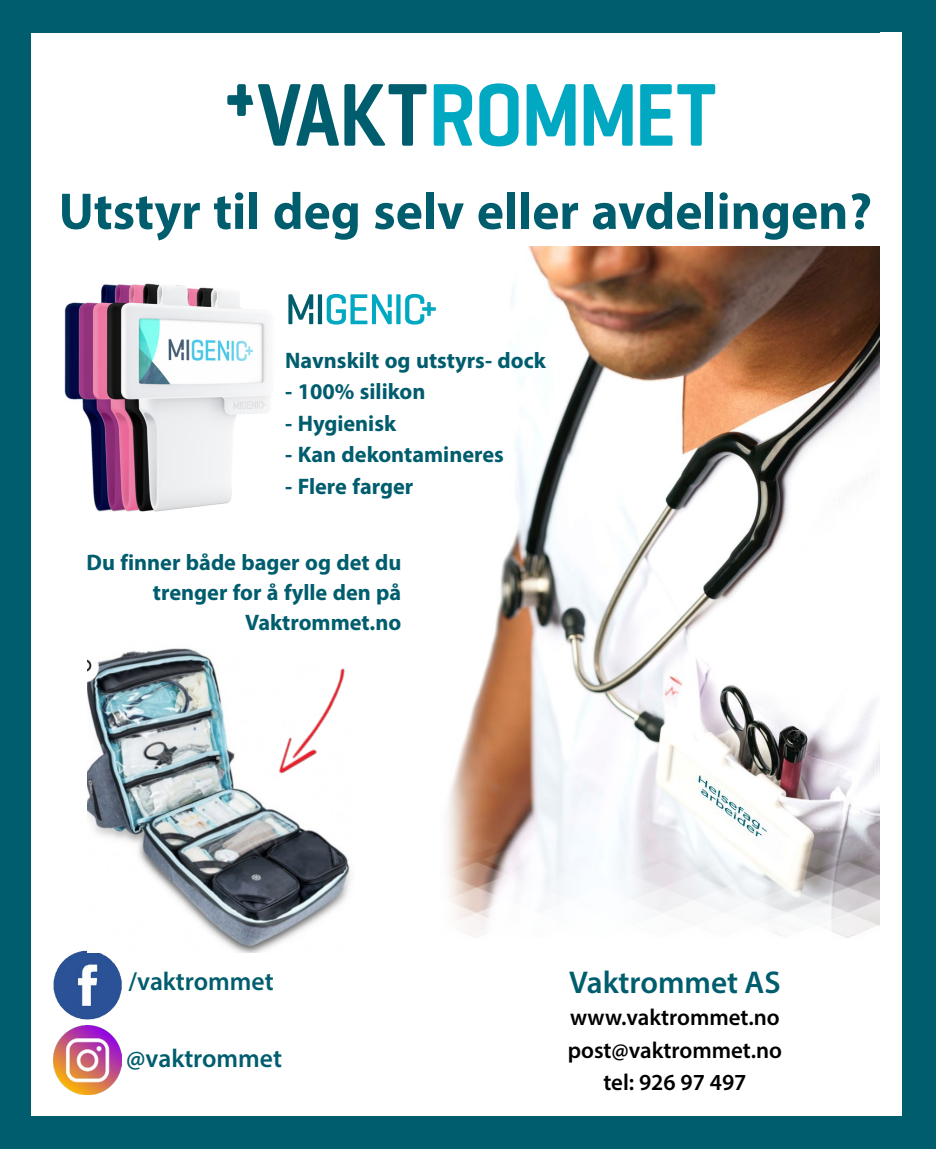
<style>
.page{position:relative;width:936px;height:1149px;background:#fff}
.page>*{position:absolute;margin:0;border:0;box-sizing:border-box;transform-origin:0 0}
.t1{font:700 72.75px "Myriad Arabic";color:#005d6d}
.t2{font:700 31.5px/30px "Myriad Arabic";color:#005d6d;text-align:right}
.t3{font:600 31.5px "Myriad Pro";color:#005d6d}
.t4{font:600 25.8px "Myriad Pro";color:#005d6d}
.t5{font:600 23.1px/32.2px "Myriad Pro";color:#000;text-align:center}
</style>
<div class="page">
<img style="left:64px;top:283px;width:207px;height:229px">
<img style="left:475px;top:246px;width:405px;height:454px">
<svg style="left:433px;top:84px;width:39px;height:62px"></svg>
<svg style="left:479px;top:83px;width:39px;height:63px"></svg>
<svg style="left:526px;top:84px;width:49px;height:62px"></svg>
<svg style="left:583px;top:84px;width:49px;height:62px"></svg>
<svg style="left:640px;top:84px;width:75px;height:62px"></svg>
<svg style="left:227px;top:84px;width:199px;height:62px"></svg>
<hr style="left:318px;top:294px;width:4px;height:30px;background:#005d6d">
<svg style="left:396px;top:294px;width:4px;height:30px"></svg>
<svg style="left:405px;top:294px;width:31px;height:30px"></svg>
<svg style="left:288px;top:294px;width:25px;height:30px"></svg>
<svg style="left:326px;top:294px;width:65px;height:30px"></svg>
<img style="left:447px;top:700px;width:433px;height:238px">
<img style="left:53px;top:950px;width:69px;height:70px">
<img style="left:54px;top:1025px;width:67px;height:68px">
<div style="left:0;top:0;width:31px;height:1148px;background:#005d6d"></div>
<div style="left:0;top:1115px;width:935px;height:33px;background:#005d6d"></div>
<div style="left:901px;top:0;width:34px;height:1148px;background:#005d6d"></div>
<img style="left:88px;top:648px;width:263px;height:304px">
<div style="left:0;top:0;width:935px;height:33px;background:#005d6d"></div>
<img style="left:232px;top:648px;width:119px;height:148px">
<h1 class="t1" style="left:59px;top:161px;width:814px">Utstyr til deg selv eller avdelingen?</h1>
<p class="t2" style="left:285px;top:341px;width:262px">Navnskilt og utstyrs- dock</p>
<p class="t2" style="left:285px;top:373px;width:142px">- 100% silikon</p>
<p class="t2" style="left:285px;top:404px;width:112px">- Hygienisk</p>
<p class="t2" style="left:285px;top:436px;width:220px">- Kan dekontamineres</p>
<p class="t2" style="left:285px;top:467px;width:130px">- Flere farger</p>
<p class="t2" style="left:86px;top:544px;width:316px">Du finner både bager og det du trenger for å fylle den på<br>Vaktrommet.no</p>
<p class="t4" style="left:128px;top:965px;width:147px">/vaktrommet</p>
<p class="t4" style="left:126px;top:1041px;width:157px">@vaktrommet</p>
<p class="t3" style="left:569px;top:962px;width:213px">Vaktrommet AS</p>
<p class="t5" style="left:567px;top:1000px;width:216px">www.vaktrommet.no post@vaktrommet.no tel: 926 97 497</p>
</div>
